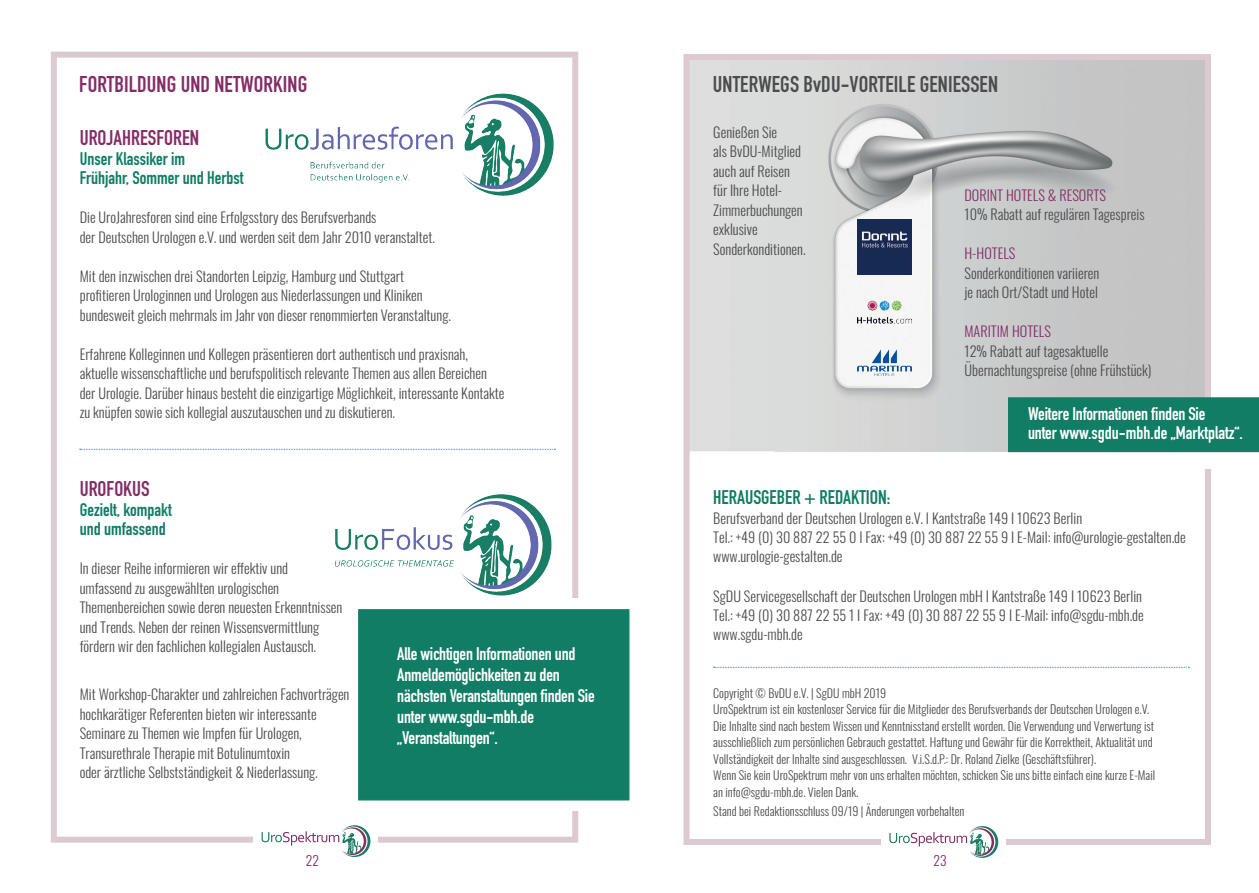
<style>
.page{position:relative;width:1259px;height:893px;background:#fff}
.page>*{position:absolute;margin:0;border:0;box-sizing:border-box;transform-origin:0 0}
.t1{font:700 22.5px "DIN Condensed";letter-spacing:.005em;color:#4b4c4d}
.t2{font:700 22.5px "DIN Condensed";letter-spacing:.005em;color:#832d66}
.t3{font:700 21px "DIN Condensed";color:#832d66}
.t4{font:700 19.5px "DIN Condensed";color:#117d64}
.t5{font:700 18px/21px "DIN Condensed";letter-spacing:-.01em;color:#fff}
.t6{font:700 18px/19.5px "DIN Condensed";color:#117d64}
.t7{font:300 14.25px/19.5px "Oswald";color:#4b4c4d}
.t8{font:300 14.25px "Oswald";color:#832d66}
.t9{font:300 13.5px "Oswald";color:#832d66}
.t10{font:300 12px/16.5px "Oswald";color:#4b4c4d}
</style>
<div class="page">
<div style="left:51px;top:52px;width:527px;height:791px;border:6px solid #dcc9d1"></div>
<div style="left:564px;top:598px;width:23px;height:213px;background:#fff"></div>
<div style="left:253px;top:816px;width:125px;height:51px;background:#fff"></div>
<svg style="left:261px;top:825px;width:109px;height:32px"></svg>
<img style="left:265px;top:93px;width:289px;height:103px">
<img style="left:334px;top:494px;width:218px;height:102px">
<div style="left:358px;top:609px;width:271px;height:191px;background:#117d64;border:1px solid #117d64"></div>
<svg style="left:80px;top:449px;width:475px;height:1px"></svg>
<img style="left:690px;top:61px;width:514px;height:607px">
<div style="left:683px;top:54px;width:528px;height:791px;border:6px solid #dcc9d1"></div>
<div style="left:1199px;top:404px;width:23px;height:65px;background:#fff"></div>
<div style="left:1008px;top:397px;width:251px;height:55px;background:#117d64"></div>
<img style="left:857px;top:220px;width:55px;height:55px">
<img style="left:857px;top:285px;width:55px;height:55px">
<img style="left:857px;top:350px;width:55px;height:25px">
<div style="left:881px;top:816px;width:124px;height:52px;background:#fff"></div>
<svg style="left:889px;top:826px;width:109px;height:32px"></svg>
<svg style="left:713px;top:667px;width:476px;height:1px"></svg>
<h1 class="t2" style="left:79px;top:68px;width:229px">FORTBILDUNG UND NETWORKING</h1>
<h2 class="t3" style="left:80px;top:124px;width:121px">UROJAHRESFOREN</h2>
<p class="t6" style="left:80px;top:148px;width:165px">Unser Klassiker im<br>Frühjahr, Sommer und Herbst</p>
<p class="t7" style="left:80px;top:206px;width:357px">Die UroJahresforen sind eine Erfolgsstory des Berufsverbands<br>der Deutschen Urologen e.V. und werden seit dem Jahr 2010 veranstaltet.</p>
<p class="t7" style="left:80px;top:264px;width:373px">Mit den inzwischen drei Standorten Leipzig, Hamburg und Stuttgart profitieren Urologinnen und Urologen aus Niederlassungen und Kliniken bundesweit gleich mehrmals im Jahr von dieser renommierten Veranstaltung.</p>
<p class="t7" style="left:80px;top:342px;width:426px">Erfahrene Kolleginnen und Kollegen präsentieren dort authentisch und praxisnah, aktuelle wissenschaftliche und berufspolitisch relevante Themen aus allen Bereichen der Urologie. Darüber hinaus besteht die einzigartige Möglichkeit, interessante Kontakte zu knüpfen sowie sich kollegial auszutauschen und zu diskutieren.</p>
<h2 class="t3" style="left:80px;top:475px;width:71px">UROFOKUS</h2>
<p class="t6" style="left:80px;top:499px;width:94px">Gezielt, kompakt und umfassend</p>
<p class="t7" style="left:80px;top:557px;width:264px">In dieser Reihe informieren wir effektiv und umfassend zu ausgewählten urologischen Themenbereichen sowie deren neuesten Erkenntnissen und Trends. Neben der reinen Wissensvermittlung fördern wir den fachlichen kollegialen Austausch.</p>
<p class="t7" style="left:80px;top:683px;width:271px">Mit Workshop-Charakter und zahlreichen Fachvorträgen hochkarätiger Referenten bieten wir interessante Seminare zu Themen wie Impfen für Urologen, Transurethrale Therapie mit Botulinumtoxin<br>oder ärztliche Selbstständigkeit &amp; Niederlassung.</p>
<p class="t9" style="left:306px;top:848px;width:15px">22</p>
<p class="t5" style="left:397px;top:643px;width:199px">Alle wichtigen Informationen und<br>Anmeldemöglichkeiten zu den nächsten Veranstaltungen finden Sie unter www.sgdu-mbh.de „Veranstaltungen“.</p>
<h1 class="t1" style="left:713px;top:69px;width:287px">UNTERWEGS BvDU-VORTEILE GENIESSEN</h1>
<p class="t7" style="left:713px;top:121px;width:94px">Genießen Sie<br>als BvDU-Mitglied auch auf Reisen für Ihre Hotel-<br>Zimmerbuchungen exklusive<br>Sonderkonditionen.</p>
<p class="t8" style="left:964px;top:182px;width:143px">DORINT HOTELS &amp; RESORTS</p>
<p class="t7" style="left:964px;top:203px;width:182px">10% Rabatt auf regulären Tagespreis</p>
<p class="t8" style="left:964px;top:241px;width:52px">H-HOTELS</p>
<p class="t7" style="left:964px;top:262px;width:136px">Sonderkonditionen variieren je nach Ort/Stadt und Hotel</p>
<p class="t8" style="left:964px;top:319px;width:88px">MARITIM HOTELS</p>
<p class="t7" style="left:964px;top:340px;width:189px">12% Rabatt auf tagesaktuelle<br>Übernachtungspreise (ohne Frühstück)</p>
<p class="t5" style="left:1028px;top:404px;width:216px;line-height:19.5px">Weitere Informationen finden Sie<br>unter www.sgdu-mbh.de „Marktplatz“.</p>
<h3 class="t4" style="left:713px;top:484px;width:179px">HERAUSGEBER + REDAKTION:</h3>
<p class="t7" style="left:713px;top:506px;width:474px">Berufsverband der Deutschen Urologen e.V. I Kantstraße 149 I 10623 Berlin<br>Tel.: +49 (0) 30 887 22 55 0 I Fax: +49 (0) 30 887 22 55 9 I E-Mail: info@urologie-gestalten.de www.urologie-gestalten.de</p>
<p class="t7" style="left:713px;top:584px;width:432px;text-align:justify">SgDU Servicegesellschaft der Deutschen Urologen mbH I Kantstraße 149 I 10623 Berlin Tel.: +49 (0) 30 887 22 55 1 I Fax: +49 (0) 30 887 22 55 9 I E-Mail: info@sgdu-mbh.de www.sgdu-mbh.de</p>
<p class="t10" style="left:713px;top:683px;width:443px">Copyright © BvDU e.V. | SgDU mbH 2019<br>UroSpektrum ist ein kostenloser Service für die Mitglieder des Berufsverbands der Deutschen Urologen e.V.<br>Die Inhalte sind nach bestem Wissen und Kenntnisstand erstellt worden. Die Verwendung und Verwertung ist ausschließlich zum persönlichen Gebrauch gestattet. Haftung und Gewähr für die Korrektheit, Aktualität und Vollständigkeit der Inhalte sind ausgeschlossen. V.i.S.d.P.: Dr. Roland Zielke (Geschäftsführer).<br>Wenn Sie kein UroSpektrum mehr von uns erhalten möchten, schicken Sie uns bitte einfach eine kurze E-Mail an info@sgdu-mbh.de. Vielen Dank.</p>
<p class="t10" style="left:713px;top:801px;width:253px">Stand bei Redaktionsschluss 09/19 | Änderungen vorbehalten</p>
<p class="t9" style="left:933px;top:848px;width:15px">23</p>
</div>
